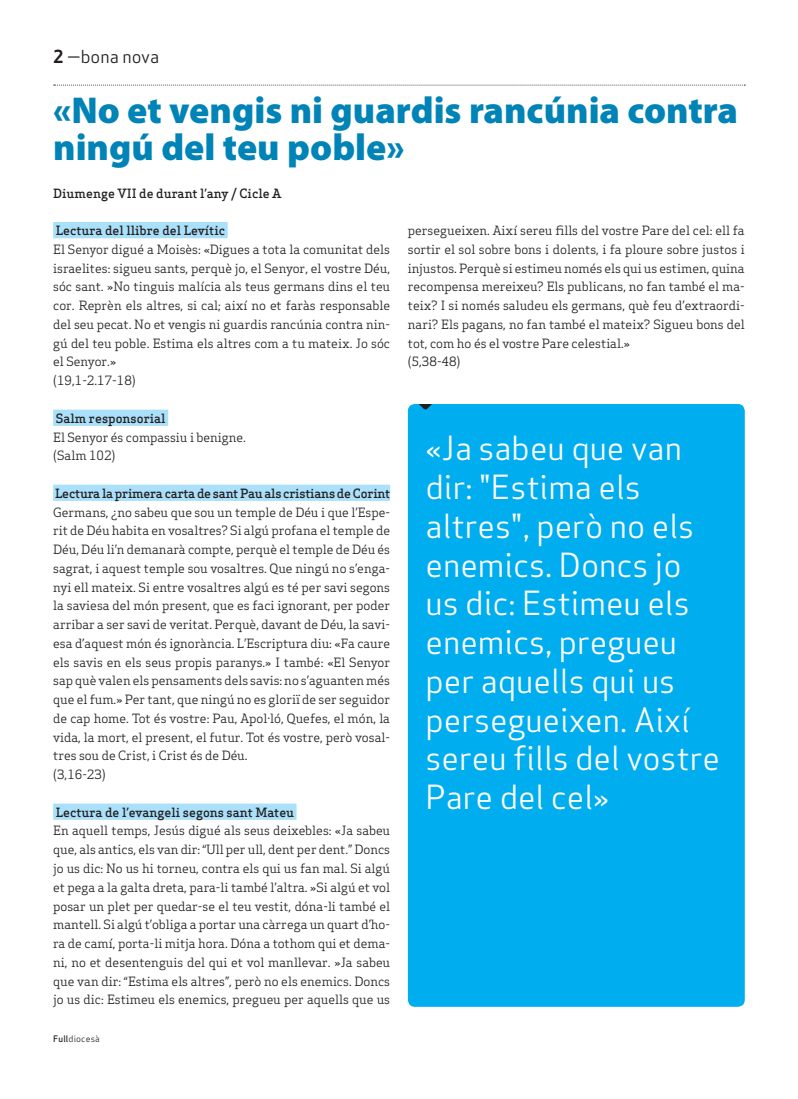
<style>
.page{position:relative;width:798px;height:1099px;background:#fff}
.page>*{position:absolute;margin:0;border:0;box-sizing:border-box;transform-origin:0 0}
.Titulars{font:900 37.5px/37.5px "Myriad Pro";color:#0083b6}
.Pastilla_Destacat{font:32.5px/38.8px "Apex Sans Book T";color:#fff}
.Capçalera{font:17.5px "Apex Sans Book T";color:#231f20}
.Text_General{font:12.5px/18.8px "Apex Serif";color:#231f20;text-align:justify}
.Text_General-2{font:500 12.5px "Apex Serif";color:#231f20}
.Text_General-3{font:500 12.5px "Apex Serif";letter-spacing:-.02em;color:#231f20}
.Autors{font:500 12.5px "Apex Serif";color:#231f20}
.Data_Peu{font:8.75px "Apex Sans Book T";letter-spacing:.02em;color:#231f20}
.s1{font-family:"Apex Sans Bold T"}
.s2{font-family:"Apex Sans Medium T"}
</style>
<div class="page">
<svg style="left:54px;top:85px;width:691px;height:1px"></svg>
<div style="left:53px;top:222px;width:174px;height:16px;background:#aae0f9"></div>
<div style="left:53px;top:409px;width:115px;height:17px;background:#aae0f9"></div>
<div style="left:53px;top:484px;width:337px;height:17px;background:#aae0f9"></div>
<div style="left:53px;top:803px;width:243px;height:16px;background:#aae0f9"></div>
<div style="left:407px;top:404px;width:337px;height:602px;background:#00aeef;border-radius:7px"></div>
<svg style="left:419px;top:404px;width:13px;height:6px"></svg>
<p class="Capçalera" style="left:53px;top:46px;width:107px"><span class="s1">2</span> —bona nova</p>
<p class="Titulars" style="left:53px;top:90px;width:686px">«No et vengis ni guardis rancúnia contra ningú del teu poble»</p>
<p class="Autors" style="left:53px;top:185px;width:230px">Diumenge VII de durant l’any / Cicle A</p>
<p class="Text_General-2" style="left:56px;top:223px;width:171px">Lectura del llibre del Levític</p>
<p class="Text_General" style="left:53px;top:240px;width:338px">El Senyor digué a Moisès: «Digues a tota la comunitat dels israelites: sigueu sants, perquè jo, el Senyor, el vostre Déu, sóc sant. »No tinguis malícia als teus germans dins el teu cor. Reprèn els altres, si cal; així no et faràs responsable del seu pecat. No et vengis ni guardis rancúnia contra nin&shy;gú del teu poble. Estima els altres com a tu mateix. Jo sóc el Senyor.»</p>
<p class="Text_General" style="left:53px;top:371px;width:84px">(19,1-2.17-18)</p>
<p class="Text_General-2" style="left:56px;top:410px;width:111px">Salm responsorial</p>
<p class="Text_General" style="left:53px;top:427px;width:194px">El Senyor és compassiu i benigne.</p>
<p class="Text_General" style="left:53px;top:446px;width:64px">(Salm 102)</p>
<p class="Text_General-3" style="left:55px;top:485px;width:336px">Lectura la primera carta de sant Pau als cristians de Corint</p>
<p class="Text_General" style="left:53px;top:502px;width:338px">Germans, ¿no sabeu que sou un temple de Déu i que l’Espe&shy;rit de Déu habita en vosaltres? Si algú profana el temple de Déu, Déu li’n demanarà compte, perquè el temple de Déu és sagrat, i aquest temple sou vosaltres. Que ningú no s’enga&shy;nyi ell mateix. Si entre vosaltres algú es té per savi segons la saviesa del món present, que es faci ignorant, per poder arribar a ser savi de veritat. Perquè, davant de Déu, la savi&shy;esa d’aquest món és ignorància. L’Escriptura diu: «Fa caure els savis en els seus propis paranys.» I també: «El Senyor sap què valen els pensaments dels savis: no s’aguanten més que el fum.» Per tant, que ningú no es gloriï de ser seguidor de cap home. Tot és vostre: Pau, Apol·ló, Quefes, el món, la vida, la mort, el present, el futur. Tot és vostre, però vosal&shy;tres sou de Crist, i Crist és de Déu.</p>
<p class="Text_General" style="left:53px;top:765px;width:54px">(3,16-23)</p>
<p class="Text_General-2" style="left:56px;top:804px;width:240px">Lectura de l’evangeli segons sant Mateu</p>
<p class="Text_General" style="left:53px;top:821px;width:338px">En aquell temps, Jesús digué als seus deixebles: «Ja sabeu que, als antics, els van dir: “Ull per ull, dent per dent.” Doncs jo us dic: No us hi torneu, contra els qui us fan mal. Si algú et pega a la galta dreta, para-li també l’altra. »Si algú et vol posar un plet per quedar-se el teu vestit, dóna-li també el mantell. Si algú t’obliga a portar una càrrega un quart d’ho&shy;ra de camí, porta-li mitja hora. Dóna a tothom qui et dema&shy;ni, no et desentenguis del qui et vol manllevar. »Ja sabeu que van dir: “Estima els altres”, però no els enemics. Doncs jo us dic: Estimeu els enemics, pregueu per aquells que us</p>
<p class="Data_Peu" style="left:53px;top:1032px;width:48px"><span class="s2">Full</span>diocesà</p>
<p class="Text_General" style="left:407px;top:221px;width:338px">persegueixen. Així sereu fills del vostre Pare del cel: ell fa sortir el sol sobre bons i dolents, i fa ploure sobre justos i injustos. Perquè si estimeu només els qui us estimen, quina recompensa mereixeu? Els publicans, no fan també el ma&shy;teix? I si només saludeu els germans, què feu d’extraordi&shy;nari? Els pagans, no fan també el mateix? Sigueu bons del tot, com ho és el vostre Pare celestial.»</p>
<p class="Text_General" style="left:407px;top:352px;width:54px">(5,38-48)</p>
<p class="Pastilla_Destacat" style="left:425px;top:428px;width:296px">«Ja sabeu que van dir: "Estima els altres", però no els enemics. Doncs jo us dic: Estimeu els enemics, pregueu per aquells qui us persegueixen. Així sereu fills del vostre<br>Pare del cel»</p>
</div>
